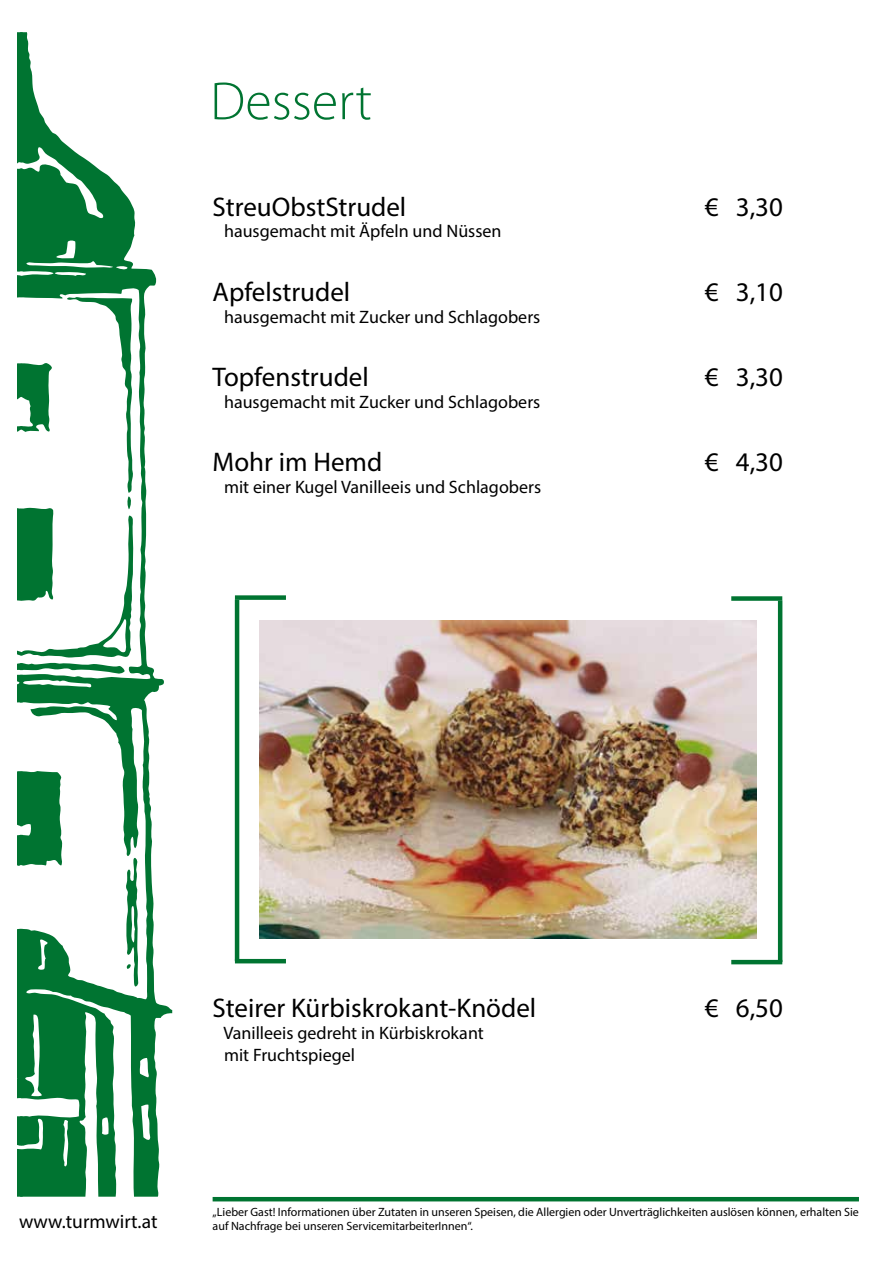
<style>
.page{position:relative;width:893px;height:1263px;background:#fff}
.page>*{position:absolute;margin:0;border:0;box-sizing:border-box;transform-origin:0 0}
.t1{font:300 54px "Myriad Pro";color:#007431}
.t2{font:27px "Myriad Pro";color:#000}
.t3{font:19.5px "Myriad Pro";color:#000}
.t4{font:18px/21.6px "Myriad Pro";color:#000}
.t5{font:12px/14.4px "Myriad Pro";color:#000}
</style>
<div class="page">
<svg style="left:140px;top:268px;width:32px;height:929px"></svg>
<svg style="left:17px;top:32px;width:123px;height:1165px"></svg>
<hr style="left:213px;top:1197px;width:646px;height:4px;background:#007431">
<img style="left:259px;top:621px;width:498px;height:317px">
<div style="left:731px;top:596px;width:51px;height:5px;background:#007431"></div>
<hr style="left:778px;top:601px;width:4px;height:361px;background:#007431">
<hr style="left:731px;top:960px;width:51px;height:4px;background:#007431">
<div style="left:235px;top:595px;width:51px;height:5px;background:#007431"></div>
<hr style="left:235px;top:600px;width:4px;height:361px;background:#007431">
<hr style="left:235px;top:959px;width:51px;height:4px;background:#007431">
<h1 class="t1" style="left:210px;top:69px;width:163px">Dessert</h1>
<h2 class="t2" style="left:213px;top:190px;width:195px">StreuObstStrudel</h2>
<p class="t4" style="left:224px;top:220px;width:279px">hausgemacht mit Äpfeln und Nüssen</p>
<h2 class="t2" style="left:213px;top:275px;width:139px">Apfelstrudel</h2>
<p class="t4" style="left:224px;top:305px;width:318px">hausgemacht mit Zucker und Schlagobers</p>
<h2 class="t2" style="left:213px;top:360px;width:158px">Topfenstrudel</h2>
<p class="t4" style="left:224px;top:390px;width:318px">hausgemacht mit Zucker und Schlagobers</p>
<h2 class="t2" style="left:213px;top:445px;width:171px">Mohr im Hemd</h2>
<p class="t4" style="left:224px;top:475px;width:319px">mit einer Kugel Vanilleeis und Schlagobers</p>
<h2 class="t2" style="left:705px;top:190px;width:80px">€ 3,30</h2>
<h2 class="t2" style="left:705px;top:275px;width:80px">€ 3,10</h2>
<h2 class="t2" style="left:705px;top:360px;width:80px">€ 3,30</h2>
<h2 class="t2" style="left:705px;top:445px;width:80px">€ 4,30</h2>
<h2 class="t2" style="left:213px;top:992px;width:325px">Steirer Kürbiskrokant-Knödel</h2>
<p class="t4" style="left:223px;top:1022px;width:262px">Vanilleeis gedreht in Kürbiskrokant mit Fruchtspiegel</p>
<h2 class="t2" style="left:705px;top:992px;width:80px">€ 6,50</h2>
<p class="t3" style="left:19px;top:1210px;width:140px">www.turmwirt.at</p>
<p class="t5" style="left:213px;top:1204px;width:648px">„Lieber Gast! Informationen über Zutaten in unseren Speisen, die Allergien oder Unverträglichkeiten auslösen können, erhalten Sie auf Nachfrage bei unseren ServicemitarbeiterInnen“.</p>
</div>
